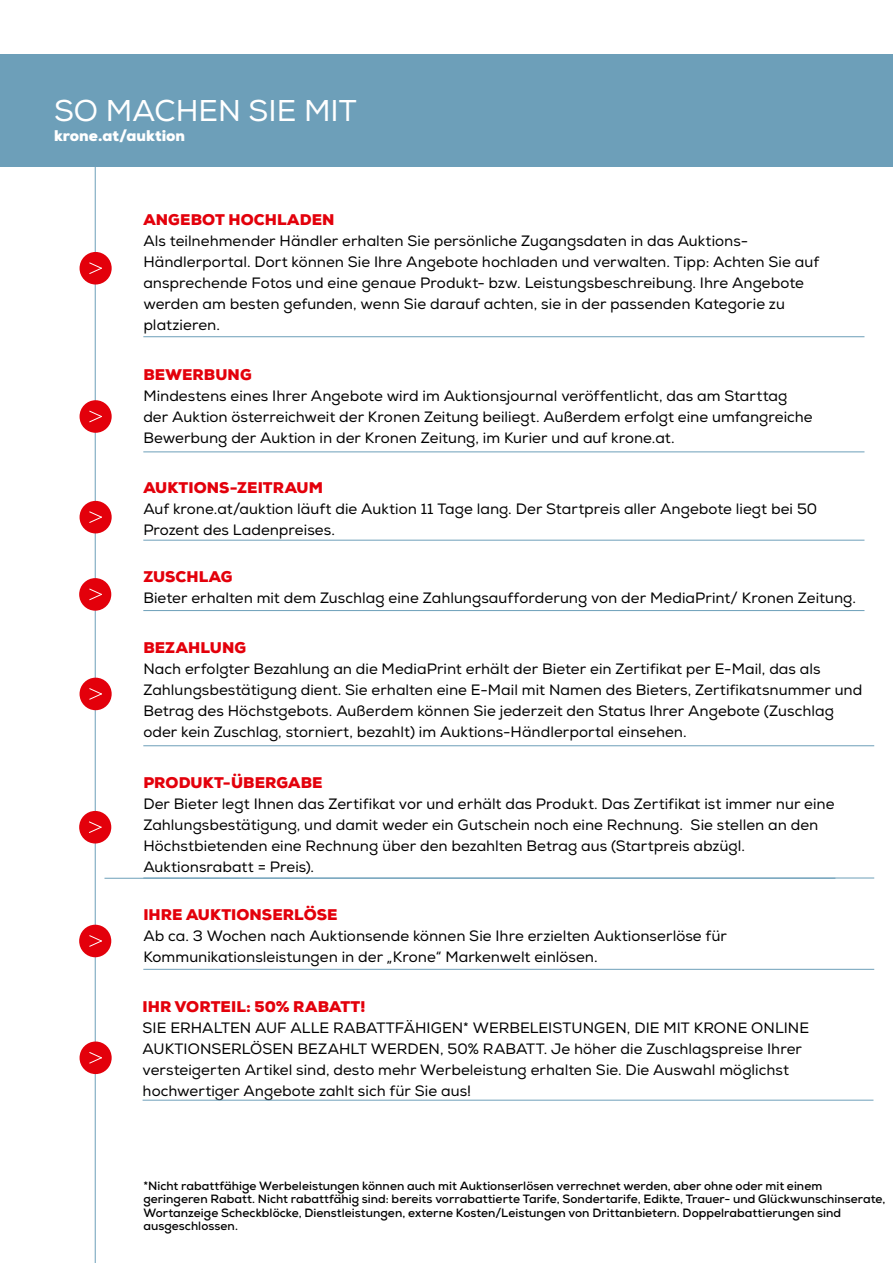
<style>
.page{position:relative;width:893px;height:1263px;background:#fff}
.page>*{position:absolute;margin:0;border:0;box-sizing:border-box;transform-origin:0 0}
.t1{font:30px "Nexa";color:#fff}
.t2{font:15px/21px "Nexa";letter-spacing:.005em;color:#000}
.t3{font:900 15px "Nexa";letter-spacing:.005em;color:#e3000b}
.t4{font:900 15px "Nexa";color:#fff}
.t5{font:700 12px/13.5px "Nexa";letter-spacing:.005em;color:#000}
</style>
<div class="page">
<hr style="left:95px;top:115px;width:1px;height:1148px;background:#6d9fb9">
<div style="left:0;top:54px;width:893px;height:113px;background:#6d9fb9"></div>
<hr style="left:143px;top:336px;width:721px;height:1px;background:#6d9fb9">
<hr style="left:143px;top:451px;width:721px;height:1px;background:#6d9fb9">
<hr style="left:143px;top:540px;width:721px;height:1px;background:#6d9fb9">
<hr style="left:143px;top:610px;width:721px;height:1px;background:#6d9fb9">
<div style="left:80px;top:252px;width:32px;height:32px;background:#e3000b;border-radius:50%"></div>
<hr style="left:143px;top:745px;width:731px;height:1px;background:#6d9fb9">
<hr style="left:143px;top:878px;width:731px;height:1px;background:#6d9fb9">
<hr style="left:143px;top:969px;width:731px;height:1px;background:#6d9fb9">
<hr style="left:143px;top:1100px;width:730px;height:1px;background:#6d9fb9">
<div style="left:80px;top:400px;width:32px;height:33px;background:#e3000b;border-radius:50%"></div>
<div style="left:79px;top:578px;width:32px;height:33px;background:#e3000b;border-radius:50%"></div>
<div style="left:80px;top:678px;width:32px;height:32px;background:#e3000b;border-radius:50%"></div>
<div style="left:79px;top:811px;width:32px;height:32px;background:#e3000b;border-radius:50%"></div>
<div style="left:80px;top:1041px;width:32px;height:33px;background:#e3000b;border-radius:50%"></div>
<div style="left:80px;top:501px;width:32px;height:32px;background:#e3000b;border-radius:50%"></div>
<svg style="left:89px;top:262px;width:13px;height:12px"></svg>
<svg style="left:89px;top:410px;width:13px;height:13px"></svg>
<svg style="left:89px;top:511px;width:13px;height:12px"></svg>
<svg style="left:89px;top:588px;width:13px;height:13px"></svg>
<svg style="left:89px;top:688px;width:13px;height:12px"></svg>
<svg style="left:89px;top:821px;width:13px;height:12px"></svg>
<div style="left:79px;top:925px;width:32px;height:32px;background:#e3000b;border-radius:50%"></div>
<svg style="left:89px;top:935px;width:13px;height:12px"></svg>
<svg style="left:89px;top:1052px;width:13px;height:12px"></svg>
<hr style="left:104px;top:878px;width:731px;height:1px;background:#6d9fb9">
<h1 class="t1" style="left:54px;top:93px;width:304px">SO MACHEN SIE MIT</h1>
<p class="t4" style="left:54px;top:126px;width:133px">krone.at/auktion</p>
<p class="t3" style="left:143px;top:210px;width:193px">ANGEBOT HOCHLADEN</p>
<p class="t2" style="left:143px;top:231px;width:677px">Als teilnehmender Händler erhalten Sie persönliche Zugangsdaten in das Auktions-Händlerportal. Dort können Sie Ihre Angebote hochladen und verwalten. Tipp: Achten Sie auf ansprechende Fotos und eine genaue Produkt- bzw. Leistungsbeschreibung. Ihre Angebote werden am besten gefunden, wenn Sie darauf achten, sie in der passenden Kategorie zu platzieren.</p>
<p class="t3" style="left:143px;top:365px;width:110px">BEWERBUNG</p>
<p class="t2" style="left:143px;top:386px;width:671px">Mindestens eines Ihrer Angebote wird im Auktionsjournal veröffentlicht, das am Starttag der Auktion österreichweit der Kronen Zeitung beiliegt. Außerdem erfolgt eine umfangreiche<br>Bewerbung der Auktion in der Kronen Zeitung, im Kurier und auf krone.at.</p>
<p class="t3" style="left:143px;top:478px;width:181px">AUKTIONS-ZEITRAUM</p>
<p class="t2" style="left:143px;top:498px;width:675px">Auf krone.at/auktion läuft die Auktion 11 Tage lang. Der Startpreis aller Angebote liegt bei 50<br>Prozent des Ladenpreises.</p>
<p class="t3" style="left:143px;top:567px;width:91px">ZUSCHLAG</p>
<p class="t2" style="left:143px;top:588px;width:714px">Bieter erhalten mit dem Zuschlag eine Zahlungsaufforderung von der MediaPrint/ Kronen Zeitung.</p>
<p class="t3" style="left:143px;top:638px;width:104px">BEZAHLUNG</p>
<p class="t2" style="left:143px;top:658px;width:720px">Nach erfolgter Bezahlung an die MediaPrint erhält der Bieter ein Zertifikat per E-Mail, das als Zahlungsbestätigung dient. Sie erhalten eine E-Mail mit Namen des Bieters, Zertifikatsnummer und Betrag des Höchstgebots. Außerdem können Sie jederzeit den Status Ihrer Angebote (Zuschlag oder kein Zuschlag, storniert, bezahlt) im Auktions-Händlerportal einsehen.</p>
<p class="t3" style="left:143px;top:773px;width:181px">PRODUKT-ÜBERGABE</p>
<p class="t2" style="left:143px;top:794px;width:693px">Der Bieter legt Ihnen das Zertifikat vor und erhält das Produkt. Das Zertifikat ist immer nur eine Zahlungsbestätigung, und damit weder ein Gutschein noch eine Rechnung. Sie stellen an den Höchstbietenden eine Rechnung über den bezahlten Betrag aus (Startpreis abzügl.<br>Auktionsrabatt = Preis).</p>
<p class="t3" style="left:143px;top:905px;width:196px">IHRE AUKTIONSERLÖSE</p>
<p class="t2" style="left:143px;top:926px;width:585px">Ab ca. 3 Wochen nach Auktionsende können Sie Ihre erzielten Auktionserlöse für<br>Kommunikationsleistungen in der „Krone“ Markenwelt einlösen.</p>
<p class="t3" style="left:143px;top:997px;width:224px">IHR VORTEIL: 50% RABATT!</p>
<p class="t2" style="left:143px;top:1017px;width:668px">SIE ERHALTEN AUF ALLE RABATTFÄHIGEN* WERBELEISTUNGEN, DIE MIT KRONE ONLINE AUKTIONSERLÖSEN BEZAHLT WERDEN, 50% RABATT. Je höher die Zuschlagspreise Ihrer versteigerten Artikel sind, desto mehr Werbeleistung erhalten Sie. Die Auswahl möglichst hochwertiger Angebote zahlt sich für Sie aus!</p>
<p class="t5" style="left:143px;top:1179px;width:743px">*Nicht rabattfähige Werbeleistungen können auch mit Auktionserlösen verrechnet werden, aber ohne oder mit einem geringeren Rabatt. Nicht rabattfähig sind: bereits vorrabattierte Tarife, Sondertarife, Edikte, Trauer- und Glückwunschinserate, Wortanzeige Scheckblöcke, Dienstleistungen, externe Kosten/Leistungen von Drittanbietern. Doppelrabattierungen sind ausgeschlossen.</p>
</div>
